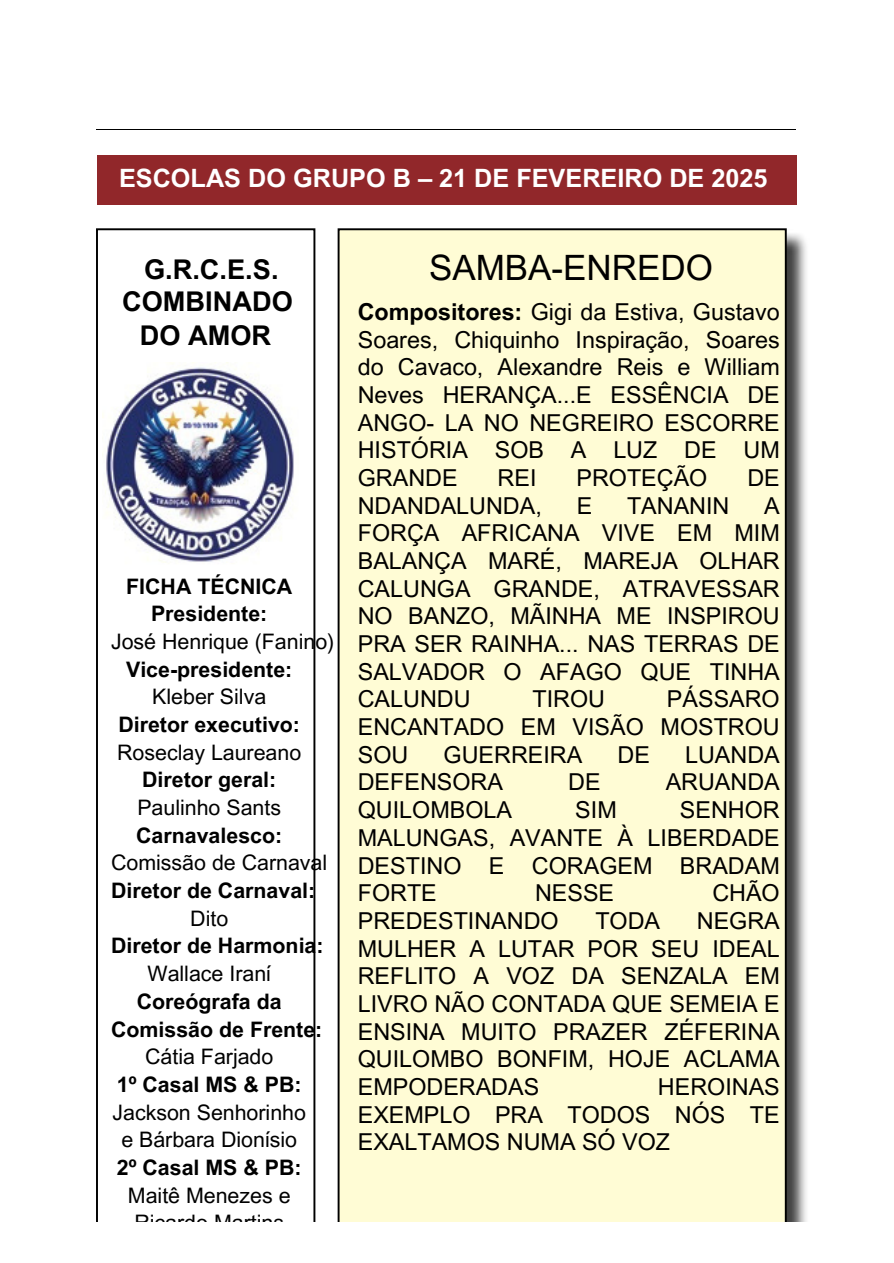
<style>
.page{position:relative;width:894px;height:1263px;background:#fff}
.page>*{position:absolute;margin:0;border:0;box-sizing:border-box;transform-origin:0 0}
.t1{font:34.95px "Arial MT Pro";color:#000}
.t2{font:700 27.15px/32.1px "Arial MT Pro";color:#000;text-align:center}
.t3{font:700 25.2px "Arial MT Pro";color:#fff}
.t4{font:23.25px/27.8px "Arial MT Pro";color:#000;text-align:justify}
.t5{font:700 21.3px "Arial MT Pro";color:#000}
.t6{font:21.3px "Arial MT Pro";color:#000}
.s1{font-weight:700}
</style>
<div class="page">
<hr style="left:97px;top:129px;width:698px;height:1px;background:#000">
<img style="left:786px;top:229px;width:21px;height:993px">
<div style="left:97px;top:155px;width:699px;height:49px;background:#91272a"></div>
<div style="left:337px;top:228px;width:449px;height:994px;background:#fffcd5"></div>
<svg style="left:96px;top:228px;width:219px;height:994px"></svg>
<p class="t3" style="left:119px;top:169px;width:650px">ESCOLAS DO GRUPO B – 21 DE FEVEREIRO DE 2025</p>
<p class="t2" style="left:122px;top:257px;width:172px">G.R.C.E.S.<br>COMBINADO</p>
<p class="t2" style="left:140px;top:322px;width:133px">DO AMOR</p>
<p class="t5" style="left:126px;top:578px;width:168px">FICHA TÉCNICA</p>
<p class="t5" style="left:151px;top:606px;width:118px">Presidente:</p>
<p class="t6" style="left:111px;top:633px;width:225px">José Henrique (Fanino)</p>
<p class="t5" style="left:126px;top:661px;width:168px">Vice-presidente:</p>
<p class="t6" style="left:152px;top:689px;width:115px">Kleber Silva</p>
<p class="t5" style="left:118px;top:716px;width:183px">Diretor executivo:</p>
<p class="t6" style="left:117px;top:744px;width:185px">Roseclay Laureano</p>
<p class="t5" style="left:142px;top:772px;width:136px">Diretor geral:</p>
<p class="t6" style="left:137px;top:800px;width:145px">Paulinho Sants</p>
<p class="t5" style="left:136px;top:827px;width:147px">Carnavalesco:</p>
<p class="t6" style="left:111px;top:855px;width:217px">Comissão de Carnaval</p>
<p class="t5" style="left:111px;top:883px;width:206px">Diretor de Carnaval:</p>
<p class="t6" style="left:190px;top:910px;width:39px">Dito</p>
<p class="t5" style="left:111px;top:938px;width:214px">Diretor de Harmonia:</p>
<p class="t6" style="left:147px;top:966px;width:125px">Wallace Iraní</p>
<p class="t5" style="left:137px;top:993px;width:146px">Coreógrafa da</p>
<p class="t5" style="left:111px;top:1021px;width:213px">Comissão de Frente:</p>
<p class="t6" style="left:145px;top:1049px;width:130px">Cátia Farjado</p>
<p class="t5" style="left:117px;top:1076px;width:186px">1º Casal MS &amp; PB:</p>
<p class="t6" style="left:112px;top:1104px;width:195px">Jackson Senhorinho</p>
<p class="t6" style="left:121px;top:1132px;width:177px">e Bárbara Dionísio</p>
<p class="t5" style="left:117px;top:1159px;width:186px">2º Casal MS &amp; PB:</p>
<p class="t6" style="left:128px;top:1187px;width:164px">Maitê Menezes e</p>
<p class="t6" style="left:134px;top:1215px;width:151px">Ricardo Martins</p>
<p class="t1" style="left:429px;top:255px;width:285px">SAMBA-ENREDO</p>
<p class="t4" style="left:358px;top:301px;width:423px"><span class="s1">Compositores:</span> Gigi da Estiva, Gustavo Soares, Chiquinho Inspiração, Soares do Cavaco, Alexandre Reis e William Neves HERANÇA...E ESSÊNCIA DE ANGO- LA NO NEGREIRO ESCORRE HISTÓRIA SOB A LUZ DE UM GRANDE</p>
<p class="t4" style="left:497px;top:467px;width:40px">REI</p>
<p class="t4" style="left:576px;top:467px;width:132px">PROTEÇÃO</p>
<p class="t4" style="left:747px;top:467px;width:34px">DE</p>
<p class="t4" style="left:358px;top:494px;width:185px">NDANDALUNDA,</p>
<p class="t4" style="left:576px;top:494px;width:17px">E</p>
<p class="t4" style="left:627px;top:494px;width:104px">TANANIN</p>
<p class="t4" style="left:358px;top:494px;width:423px;text-indent:406px">A FORÇA AFRICANA VIVE EM MIM BALANÇA MARÉ, MAREJA OLHAR CALUNGA GRANDE, ATRAVESSAR NO BANZO, MÃINHA ME INSPIROU PRA SER RAINHA... NAS TERRAS DE SALVADOR O AFAGO QUE TINHA CALUNDU</p>
<p class="t4" style="left:358px;top:688px;width:423px;text-indent:309px">PÁSSARO ENCANTADO EM VISÃO MOSTROU SOU</p>
<p class="t4" style="left:532px;top:688px;width:74px">TIROU</p>
<p class="t4" style="left:443px;top:744px;width:140px">GUERREIRA</p>
<p class="t4" style="left:617px;top:744px;width:34px">DE</p>
<p class="t4" style="left:685px;top:744px;width:96px">LUANDA</p>
<p class="t4" style="left:358px;top:771px;width:147px">DEFENSORA</p>
<p class="t4" style="left:568px;top:771px;width:34px">DE</p>
<p class="t4" style="left:665px;top:771px;width:115px">ARUANDA</p>
<p class="t4" style="left:358px;top:799px;width:156px">QUILOMBOLA</p>
<p class="t4" style="left:575px;top:799px;width:43px">SIM</p>
<p class="t4" style="left:358px;top:799px;width:423px;text-indent:322px">SENHOR MALUNGAS, AVANTE À LIBERDADE DESTINO E CORAGEM BRADAM FORTE</p>
<p class="t4" style="left:535px;top:882px;width:81px">NESSE</p>
<p class="t4" style="left:712px;top:882px;width:69px">CHÃO</p>
<p class="t4" style="left:358px;top:910px;width:202px">PREDESTINANDO</p>
<p class="t4" style="left:595px;top:910px;width:66px">TODA</p>
<p class="t4" style="left:358px;top:910px;width:423px;text-indent:339px">NEGRA MULHER A LUTAR POR SEU IDEAL REFLITO A VOZ DA SENZALA EM LIVRO NÃO CONTADA QUE SEMEIA E ENSINA MUITO PRAZER ZÉFERINA QUILOMBO BONFIM, HOJE ACLAMA EMPODERADAS</p>
<p class="t4" style="left:358px;top:1076px;width:423px;text-indent:300px">HEROINAS EXEMPLO PRA TODOS NÓS TE EXALTAMOS NUMA SÓ VOZ</p>
</div>
